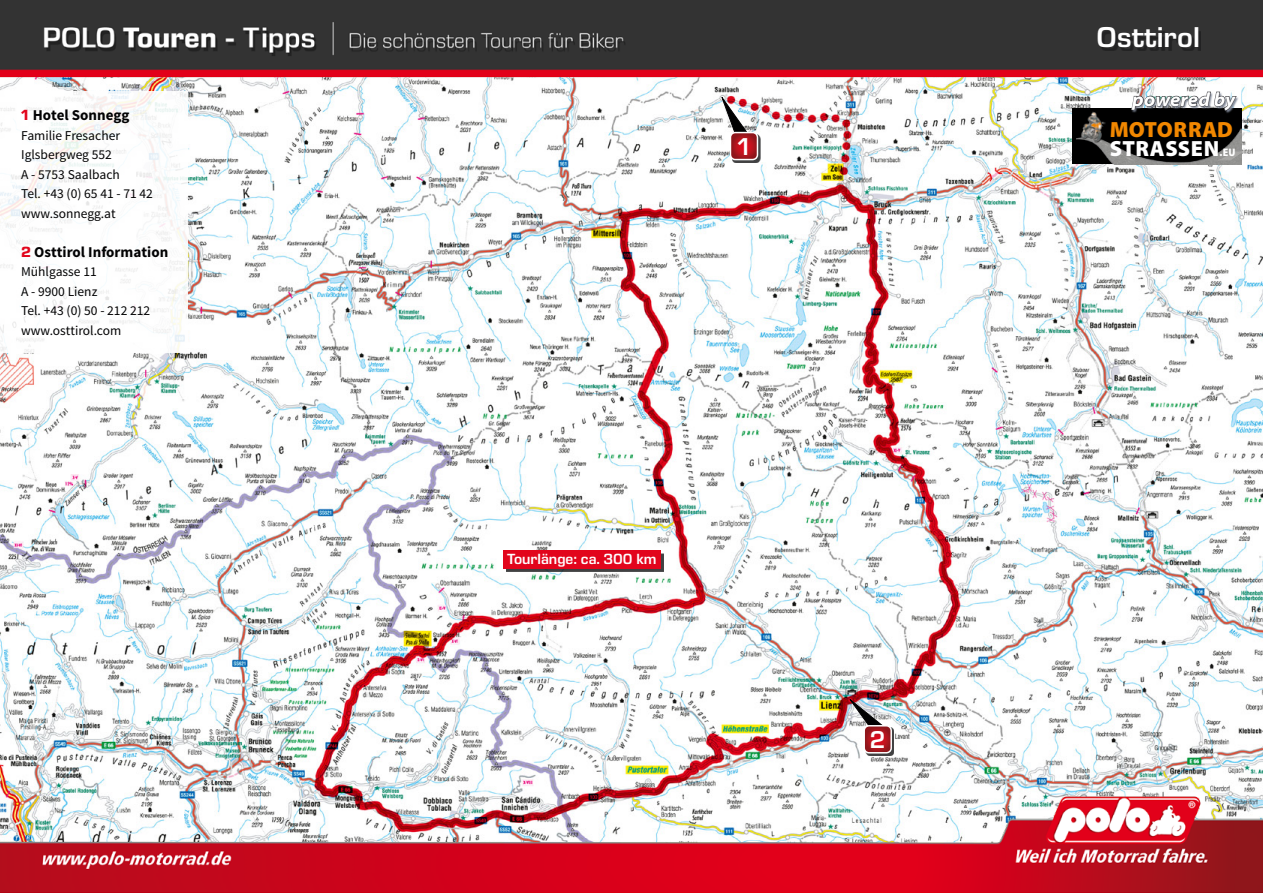
<style>
.page{position:relative;width:1263px;height:893px;background:#fff}
.page>*{position:absolute;margin:0;border:0;box-sizing:border-box;transform-origin:0 0}
.t1{font:600 29.25px "Eurostile Next LT Pro";color:#fff}
.t2{font:600 22.5px "Eurostile LT Std";color:#fff}
.t3{font:900 22.05px/18.5px "Myriad Pro";letter-spacing:.02em;color:#f18700}
.t4{font:italic 700 semi-expanded 19.2px "Myriad Pro";color:#fff}
.t5{font:700 15px "Source Sans Pro";color:#020203}
.t6{font:600 15px "Eurostile Next LT Pro";color:#fff}
.t7{font:13.5px/19.5px "Source Sans Pro";color:#020203}
.s1{font-family:"Eurostile Next LT Pro";color:#e2051c}
.s2{color:#fff}
.s3{font-stretch:semi-condensed;font-size:10.95px;color:#fff}
</style>
<div class="page">
<img style="left:0;top:92px;width:1263px;height:684px">
<div style="left:0;top:92px;width:187px;height:261px;background:#fff"></div>
<div style="left:732px;top:134px;width:28px;height:28px;background:#020203;opacity:.75"></div>
<svg style="left:721px;top:96px;width:36px;height:64px"></svg>
<div style="left:730px;top:132px;width:28px;height:28px;border:1px solid #fff;border-radius:5px"></div>
<div style="left:865px;top:727px;width:29px;height:29px;background:#020203;opacity:.75"></div>
<svg style="left:849px;top:698px;width:42px;height:55px"></svg>
<div style="left:863px;top:725px;width:29px;height:28px;border:1px solid #fff;border-radius:5px"></div>
<div style="left:506px;top:554px;width:158px;height:18px;background:#414142"></div>
<div style="left:503px;top:551px;width:158px;height:18px;background:#e2051c"></div>
<img style="left:0;top:0;width:1263px;height:92px">
<img style="left:0;top:776px;width:1263px;height:117px">
<div style="left:1073px;top:108px;width:169px;height:56px;background:#000"></div>
<img style="left:1076px;top:128px;width:166px;height:36px">
<svg style="left:1084px;top:138px;width:50px;height:22px"></svg>
<svg style="left:1217px;top:151px;width:25px;height:9px"></svg>
<img style="left:1080px;top:111px;width:26px;height:32px">
<svg style="left:1236px;top:92px;width:3px;height:16px"></svg>
<svg style="left:1131px;top:92px;width:105px;height:21px"></svg>
<div style="left:1100px;top:31px;width:100px;height:20px;background:#020203;opacity:.33"></div>
<p class="t5" style="left:21px;top:106px;width:110px"><span class="s1">1</span> Hotel Sonnegg</p>
<p class="t7" style="left:21px;top:126px;width:133px">Familie Fresacher<br>Iglsbergweg 552<br>A - 5753 Saalbach<br>Tel. +43 (0) 65 41 - 71 42 www.sonnegg.at</p>
<p class="t5" style="left:21px;top:242px;width:149px"><span class="s1">2</span> Osttirol Information</p>
<p class="t7" style="left:21px;top:262px;width:131px">Mühlgasse 11<br>A - 9900 Lienz<br>Tel. +43 (0) 50 - 212 212 www.osttirol.com</p>
<h2 class="t2" style="left:736px;top:132px;width:17px">1</h2>
<p class="t6" style="left:507px;top:551px;width:151px">Tourlänge: ca. 300 km</p>
<h2 class="t2" style="left:870px;top:725px;width:17px">2</h2>
<h1 class="t1" style="left:1096px;top:21px;width:105px">Osttirol</h1>
<h3 class="t4" style="left:1132px;top:89px;width:105px">powered by</h3>
<h3 class="t3" style="left:1110px;top:121px;width:127px">MOTORRAD<br><span class="s2">STRASSEN</span><span class="s3">.EU</span></h3>
</div>
